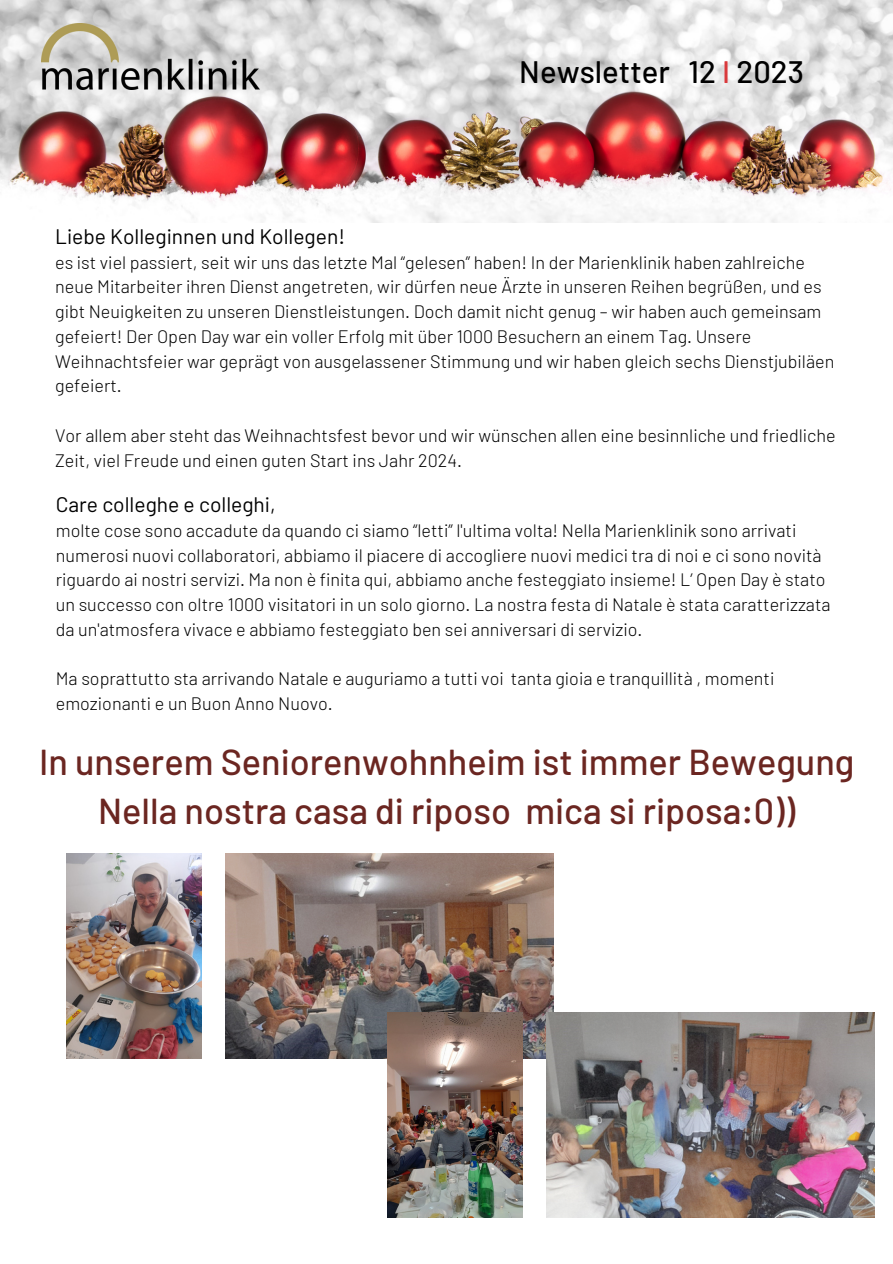
<style>
.page{position:relative;width:893px;height:1264px;background:#fff}
.page>*{position:absolute;margin:0;border:0;box-sizing:border-box;transform-origin:0 0}
.t1{font:500 36px "Barlow";color:#6b2621}
.t2{font:500 31.05px "Barlow";color:#000}
.t3{font:21px "Barlow";color:#000}
.t4{font:300 18px/24.8px "Barlow";color:#000}
.s1{color:#d9383b}
</style>
<div class="page">
<img style="left:0;top:0;width:892px;height:223px">
<img style="left:41px;top:23px;width:218px;height:66px">
<img style="left:66px;top:854px;width:135px;height:204px">
<img style="left:225px;top:853px;width:328px;height:205px">
<img style="left:387px;top:1012px;width:135px;height:205px">
<img style="left:546px;top:1012px;width:328px;height:205px">
<p class="t2" style="left:519px;top:52px;width:286px">Newsletter 12 <span class="s1">I</span> 2023</p>
<p class="t3" style="left:55px;top:223px;width:291px">Liebe Kolleginnen und Kollegen!</p>
<p class="t4" style="left:55px;top:249px;width:780px">es ist viel passiert, seit wir uns das letzte Mal “gelesen” haben! In der Marienklinik haben zahlreiche neue Mitarbeiter ihren Dienst angetreten, wir dürfen neue Ärzte in unseren Reihen begrüßen, und es gibt Neuigkeiten zu unseren Dienstleistungen. Doch damit nicht genug – wir haben auch gemeinsam gefeiert! Der Open Day war ein voller Erfolg mit über 1000 Besuchern an einem Tag. Unsere Weihnachtsfeier war geprägt von ausgelassener Stimmung und wir haben gleich sechs Dienstjubiläen gefeiert.</p>
<p class="t4" style="left:55px;top:422px;width:782px">Vor allem aber steht das Weihnachtsfest bevor und wir wünschen allen eine besinnliche und friedliche<br>Zeit, viel Freude und einen guten Start ins Jahr 2024.</p>
<p class="t3" style="left:56px;top:491px;width:221px">Care colleghe e colleghi,</p>
<p class="t4" style="left:56px;top:517px;width:776px">molte cose sono accadute da quando ci siamo “letti” l'ultima volta! Nella Marienklinik sono arrivati numerosi nuovi collaboratori, abbiamo il piacere di accogliere nuovi medici tra di noi e ci sono novità riguardo ai nostri servizi. Ma non è finita qui, abbiamo anche festeggiato insieme! L’ Open Day è stato un successo con oltre 1000 visitatori in un solo giorno. La nostra festa di Natale è stata caratterizzata da un'atmosfera vivace e abbiamo festeggiato ben sei anniversari di servizio.</p>
<p class="t4" style="left:56px;top:666px;width:720px">Ma soprattutto sta arrivando Natale e auguriamo a tutti voi tanta gioia e tranquillità , momenti emozionanti e un Buon Anno Nuovo.</p>
<p class="t1" style="left:39px;top:738px;width:816px">In unserem Seniorenwohnheim ist immer Bewegung</p>
<p class="t1" style="left:98px;top:788px;width:698px">Nella nostra casa di riposo mica si riposa:0))</p>
</div>
